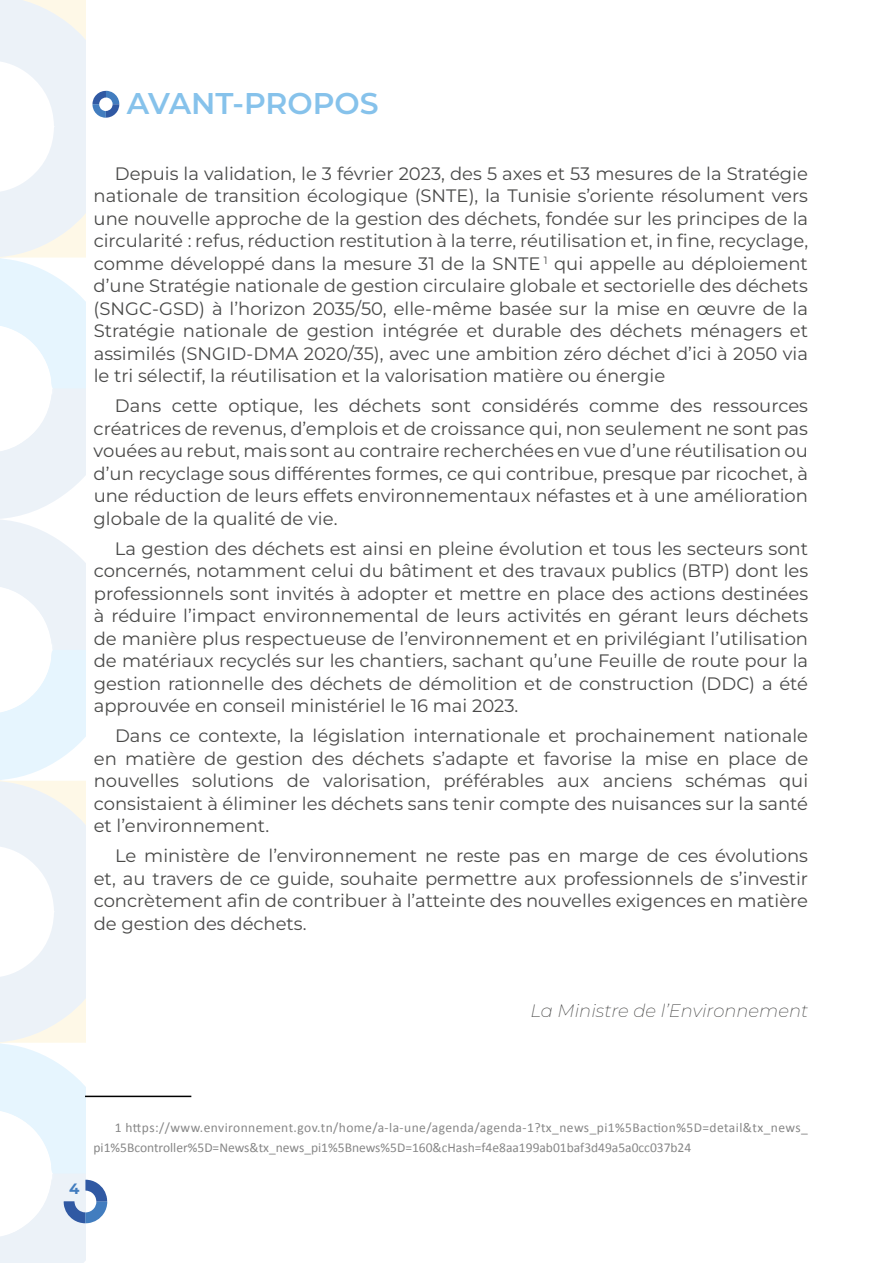
<style>
.page{position:relative;width:893px;height:1263px;background:#fff}
.page>*{position:absolute;margin:0;border:0;box-sizing:border-box;transform-origin:0 0}
.t1{font:600 30px "Montserrat";color:#86c2eb}
.t2{font:18px/22.5px "Montserrat";color:#4a4a49;text-align:justify}
.t3{font:italic 200 18px "Montserrat";color:#4a4a49}
.t4{font:700 15px "Montserrat";color:#427dbf}
.t5{font:13.5px/19.8px "Calibri";color:#878787}
</style>
<div class="page">
<svg style="left:0;top:0;width:119px;height:1263px"></svg>
<hr style="left:85px;top:1096px;width:106px;height:1px;background:#000">
<h1 class="t1" style="left:127px;top:83px;width:254px">AVANT-PROPOS</h1>
<p class="t2" style="left:94px;top:162px;width:716px;text-indent:21px">Depuis la validation, le 3 février 2023, des 5 axes et 53 mesures de la Stratégie nationale de transition écologique (SNTE), la Tunisie s’oriente résolument vers une nouvelle approche de la gestion des déchets, fondée sur les principes de la circularité : refus, réduction restitution à la terre, réutilisation et, in fine, recyclage, comme développé dans la mesure 31 de la SNTE <sup>1</sup> qui appelle au déploiement d’une Stratégie nationale de gestion circulaire globale et sectorielle des déchets (SNGC-GSD) à l’horizon 2035/50, elle-même basée sur la mise en œuvre de la Stratégie nationale de gestion intégrée et durable des déchets ménagers et assimilés (SNGID-DMA 2020/35), avec une ambition zéro déchet d’ici à 2050 via le tri sélectif, la réutilisation et la valorisation matière ou énergie</p>
<p class="t2" style="left:94px;top:394px;width:716px;text-indent:21px">Dans cette optique, les déchets sont considérés comme des ressources créatrices de revenus, d’emplois et de croissance qui, non seulement ne sont pas vouées au rebut, mais sont au contraire recherchées en vue d’une réutilisation ou d’un recyclage sous différentes formes, ce qui contribue, presque par ricochet, à une réduction de leurs effets environnementaux néfastes et à une amélioration globale de la qualité de vie.</p>
<p class="t2" style="left:94px;top:537px;width:716px;text-indent:21px">La gestion des déchets est ainsi en pleine évolution et tous les secteurs sont concernés, notamment celui du bâtiment et des travaux publics (BTP) dont les professionnels sont invités à adopter et mettre en place des actions destinées à réduire l’impact environnemental de leurs activités en gérant leurs déchets de manière plus respectueuse de l’environnement et en privilégiant l’utilisation de matériaux recyclés sur les chantiers, sachant qu’une Feuille de route pour la gestion rationnelle des déchets de démolition et de construction (DDC) a été approuvée en conseil ministériel le 16 mai 2023.</p>
<p class="t2" style="left:94px;top:724px;width:716px;text-indent:21px">Dans ce contexte, la législation internationale et prochainement nationale en matière de gestion des déchets s’adapte et favorise la mise en place de nouvelles solutions de valorisation, préférables aux anciens schémas qui consistaient à éliminer les déchets sans tenir compte des nuisances sur la santé et l’environnement.</p>
<p class="t2" style="left:94px;top:844px;width:716px;text-indent:21px">Le ministère de l’environnement ne reste pas en marge de ces évolutions et, au travers de ce guide, souhaite permettre aux professionnels de s’investir concrètement afin de contribuer à l’atteinte des nouvelles exigences en matière de gestion des déchets.</p>
<p class="t3" style="left:530px;top:999px;width:279px">La Ministre de l’Environnement</p>
<p class="t4" style="left:69px;top:1178px;width:12px">4</p>
<p class="t5" style="left:94px;top:1118px;width:716px;text-indent:21px">1 https://www.environnement.gov.tn/home/a-la-une/agenda/agenda-1?tx_news_pi1%5Baction%5D=detail&amp;tx_news_ pi1%5Bcontroller%5D=News&amp;tx_news_pi1%5Bnews%5D=160&amp;cHash=f4e8aa199ab01baf3d49a5a0cc037b24</p>
</div>
